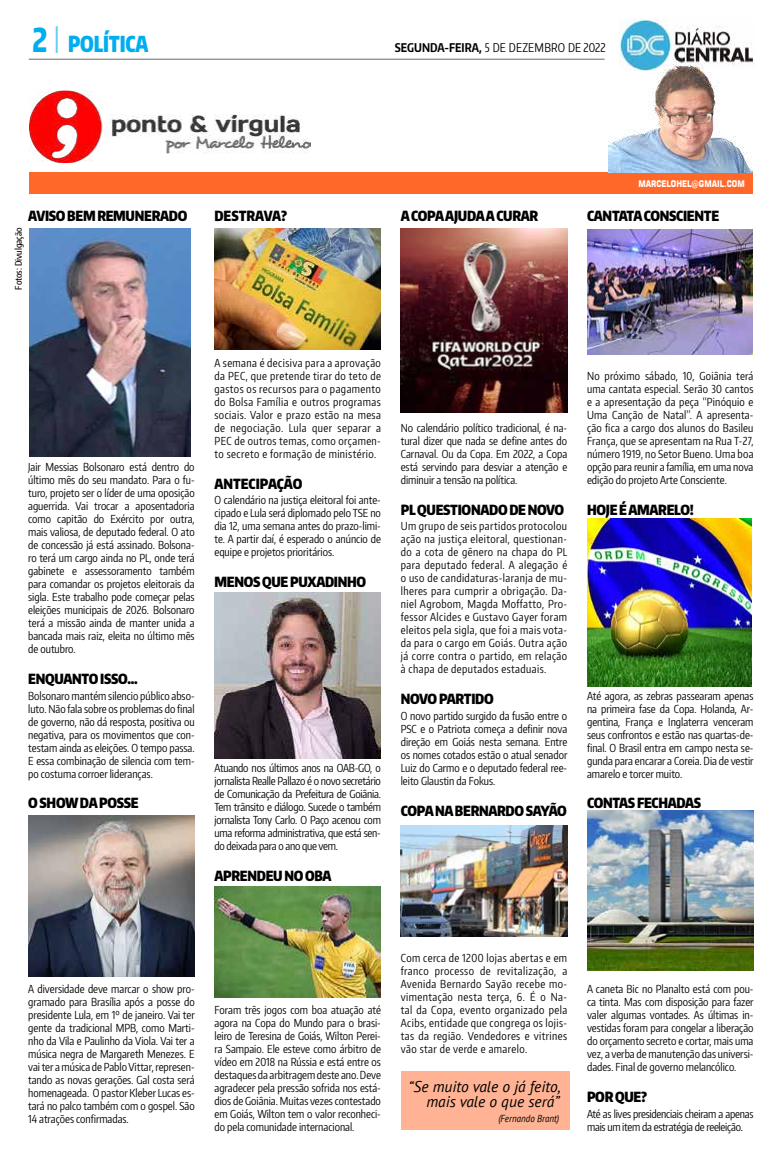
<style>
.page{position:relative;width:780px;height:1163px;background:#fff}
.page>*{position:absolute;margin:0;border:0;box-sizing:border-box;transform-origin:0 0}
.t1{font:900 22px "Encode Sans Compressed";letter-spacing:-.01em;color:#00aeef;scale:.91 1}
.t2{font:italic 15.5px/15.6px "PT Sans";color:#000;text-align:right}
.t3{font:900 14px "Encode Sans Compressed";letter-spacing:-.02em;color:#000}
.t4{font:900 14px "Encode Sans Compressed";color:#000}
.t5{font:12px "Encode Sans Compressed";letter-spacing:.02em;color:#000}
.t6{font:11px/13px "Encode Sans Compressed";color:#000;text-align:justify}
.t7{font:11px/13px "Encode Sans Compressed";letter-spacing:-.02em;color:#000}
.t8{font:italic 10.2px "PT Sans";color:#000;scale:.88 1}
.t9{font:700 9.1px "Square 721 BT";color:#fff;scale:.8 1}
.t10{font:500 9px "Encode Sans Compressed";color:#000}
.s1{font-weight:800;font-size:33px}
.s2{font-weight:700}
</style>
<div class="page">
<img style="left:619px;top:18px;width:135px;height:46px">
<hr style="left:29px;top:59px;width:575px;height:1px;background:#000">
<hr style="left:56px;top:26px;width:2px;height:27px;background:#00aeef">
<div style="left:29px;top:172px;width:723px;height:22px;background:#ff6829"></div>
<img style="left:608px;top:64px;width:144px;height:108px">
<img style="left:29px;top:90px;width:281px;height:72px">
<div style="left:401px;top:1070px;width:168px;height:59px;background:#ffb394"></div>
<img style="left:29px;top:229px;width:161px;height:227px">
<img style="left:214px;top:592px;width:167px;height:166px">
<img style="left:214px;top:229px;width:167px;height:121px">
<img style="left:214px;top:886px;width:167px;height:111px">
<img style="left:587px;top:229px;width:165px;height:125px">
<img style="left:401px;top:825px;width:166px;height:111px">
<img style="left:587px;top:518px;width:164px;height:168px">
<img style="left:28px;top:815px;width:167px;height:161px">
<img style="left:401px;top:229px;width:166px;height:183px">
<img style="left:587px;top:810px;width:166px;height:160px">
<p class="t1" style="left:32px;top:30px;width:129px"><span class="s1">2</span> POLÍTICA</p>
<p class="t5" style="left:395px;top:40px;width:212px"><span class="s2">SEGUNDA-FEIRA,</span> 5 de dezembro DE 2022</p>
<p class="t3" style="left:28px;top:206px;width:161px">AVISO BEM REMUNERADO</p>
<p class="t10" style="left:13px;top:290px;width:63px;rotate:-90deg">Fotos: Divulgação</p>
<p class="t4" style="left:214px;top:206px;width:74px">DESTRAVA?</p>
<p class="t3" style="left:401px;top:206px;width:139px">ACOPA AJUDA A CURAR</p>
<p class="t9" style="left:638px;top:178px;width:134px">MARCELOHEL@GMAIL.COM</p>
<p class="t3" style="left:587px;top:206px;width:134px">CANTATA CONSCIENTE</p>
<p class="t6" style="left:28px;top:459px;width:168px">Jair Messias Bolsonaro está dentro do último mês do seu mandato. Para o fu&shy;turo, projeto ser o líder de uma oposição aguerrida. Vai trocar a aposentadoria como capitão do Exército por outra, mais valiosa, de deputado federal. O ato de concessão já está assinado. Bolsona&shy;ro terá um cargo ainda no PL, onde terá gabinete e assessoramento também para comandar os projetos eleitorais da sigla. Este trabalho pode começar pelas eleições municipais de 2026. Bolsonaro terá a missão ainda de manter unida a bancada mais raiz, eleita no último mês de outubro.</p>
<p class="t3" style="left:28px;top:669px;width:111px">ENQUANTO ISSO...</p>
<p class="t6" style="left:28px;top:688px;width:168px">Bolsonaro mantém silencio público abso&shy;luto. Não fala sobre os problemas do final de governo, não dá resposta, positiva ou negativa, para os movimentos que con&shy;testam ainda as eleições. O tempo passa.<br>E essa combinação de silencia com tem&shy;po costuma corroer lideranças.</p>
<p class="t3" style="left:28px;top:793px;width:112px">O SHOW DA POSSE</p>
<p class="t6" style="left:214px;top:355px;width:168px">A semana é decisiva para a aprovação da PEC, que pretende tirar do teto de gastos os recursos para o pagamento do Bolsa Família e outros programas sociais. Valor e prazo estão na mesa de negociação. Lula quer separar a PEC de outros temas, como orçamen&shy;to secreto e formação de ministério.</p>
<p class="t4" style="left:214px;top:474px;width:89px">ANTECIPAÇÃO</p>
<p class="t6" style="left:214px;top:493px;width:168px">O calendário na justiça eleitoral foi ante&shy;cipado e Lula será diplomado pelo TSE no dia 12, uma semana antes do prazo-limi&shy;te. A partir daí, é esperado o anúncio de equipe e projetos prioritários.</p>
<p class="t3" style="left:214px;top:572px;width:153px">MENOS QUE PUXADINHO</p>
<p class="t6" style="left:214px;top:761px;width:168px">Atuando nos últimos anos na OAB-GO, o jornalista Realle Pallazo é o novo secretário de Comunicação da Prefeitura de Goiânia.<br>Tem trânsito e diálogo. Sucede o também jornalista Tony Carlo. O Paço acenou com uma reforma administrativa, que está sen&shy;do deixada para o ano que vem.</p>
<p class="t3" style="left:214px;top:866px;width:101px">APRENDEU NO OBA</p>
<p class="t6" style="left:401px;top:420px;width:168px">No calendário político tradicional, é na&shy;tural dizer que nada se define antes do Carnaval. Ou da Copa. Em 2022, a Copa está servindo para desviar a atenção e diminuir a tensão na política.</p>
<p class="t3" style="left:401px;top:500px;width:165px">PL QUESTIONADO DE NOVO</p>
<p class="t6" style="left:401px;top:519px;width:168px">Um grupo de seis partidos protocolou ação na justiça eleitoral, questionan&shy;do a cota de gênero na chapa do PL para deputado federal. A alegação é o uso de candidaturas-laranja de mu&shy;lheres para cumprir a obrigação. Da&shy;niel Agrobom, Magda Moffatto, Pro&shy;fessor Alcides e Gustavo Gayer foram eleitos pela sigla, que foi a mais vota&shy;da para o cargo em Goiás. Outra ação já corre contra o partido, em relação à chapa de deputados estaduais.</p>
<p class="t3" style="left:401px;top:689px;width:94px">NOVO PARTIDO</p>
<p class="t6" style="left:401px;top:709px;width:168px">O novo partido surgido da fusão entre o PSC e o Patriota começa a definir nova direção em Goiás nesta semana. Entre os nomes cotados estão o atual senador Luiz do Carmo e o deputado federal ree&shy;leito Glaustin da Fokus.</p>
<p class="t3" style="left:401px;top:801px;width:167px">COPA NA BERNARDO SAYÃO</p>
<p class="t6" style="left:587px;top:368px;width:168px">No próximo sábado, 10, Goiânia terá uma cantata especial. Serão 30 cantos e a apresentação da peça “Pinóquio e Uma Canção de Natal”. A apresenta&shy;ção fica a cargo dos alunos do Basileu França, que se apresentam na Rua T-27, número 1919, no Setor Bueno. Uma boa opção para reunir a família, em uma nova edição do projeto Arte Consciente.</p>
<p class="t3" style="left:587px;top:500px;width:108px">HOJE É AMARELO!</p>
<p class="t6" style="left:587px;top:688px;width:168px">Até agora, as zebras passearam apenas na primeira fase da Copa. Holanda, Ar&shy;gentina, França e Inglaterra venceram seus confrontos e estão nas quartas-de&shy;final. O Brasil entra em campo nesta se&shy;gunda para encarar a Coreia. Dia de vestir amarelo e torcer muito.</p>
<p class="t3" style="left:587px;top:793px;width:116px">CONTAS FECHADAS</p>
<p class="t6" style="left:28px;top:982px;width:168px;text-align:left">A diversidade deve marcar o show pro&shy;gramado para Brasília após a posse do presidente Lula, em 1º de janeiro. Vai ter gente da tradicional MPB, como Marti&shy;nho da Vila e Paulinho da Viola. Vai ter a música negra de Margareth Menezes. E vai ter a música de Pablo Vittar, represen&shy;tando as novas gerações. Gal costa será homenageada. O pastor Kleber Lucas es&shy;tará no palco também com o gospel. São 14 atrações confirmadas.</p>
<p class="t6" style="left:214px;top:1002px;width:168px">Foram três jogos com boa atuação até agora na Copa do Mundo para o brasi&shy;leiro de Teresina de Goiás, Wilton Perei&shy;ra Sampaio. Ele esteve como árbitro de vídeo em 2018 na Rússia e está entre os destaques da arbitragem deste ano. Deve agradecer pela pressão sofrida nos está&shy;dios de Goiânia. Muitas vezes contestado em Goiás, Wilton tem o valor reconheci&shy;do pela comunidade internacional.</p>
<p class="t6" style="left:401px;top:950px;width:168px">Com cerca de 1200 lojas abertas e em franco processo de revitalização, a Avenida Bernardo Sayão recebe mo&shy;vimentação nesta terça, 6. É o Na&shy;tal da Copa, evento organizado pela Acibs, entidade que congrega os lojis&shy;tas da região. Vendedores e vitrines vão star de verde e amarelo.</p>
<p class="t2" style="left:408px;top:1077px;width:154px">“Se muito vale o já feito, mais vale o que será”</p>
<p class="t8" style="left:498px;top:1111px;width:71px">(Fernando Brant)</p>
<p class="t6" style="left:587px;top:982px;width:168px">A caneta Bic no Planalto está com pou&shy;ca tinta. Mas com disposição para fazer valer algumas vontades. As últimas in&shy;vestidas foram para congelar a liberação do orçamento secreto e cortar, mais uma vez, a verba de manutenção das universi&shy;dades. Final de governo melancólico.</p>
<p class="t3" style="left:587px;top:1087px;width:62px">POR QUE?</p>
<p class="t7" style="left:587px;top:1106px;width:168px">Até as lives presidenciais cheiram a apenas mais um item da estratégia de reeleição.</p>
</div>
